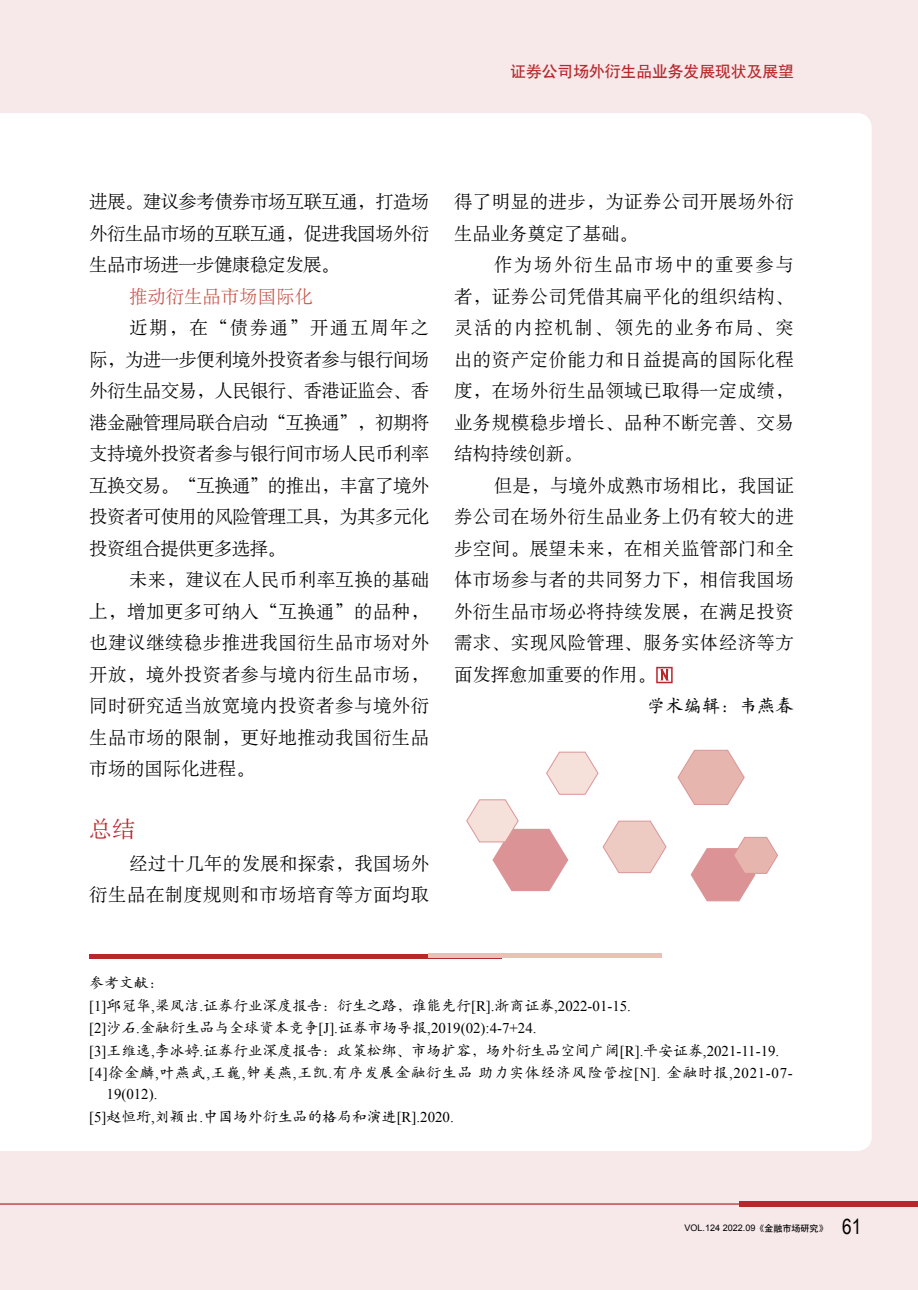
<style>
.page{position:relative;width:918px;height:1290px;background:#f7e9ea}
.page>*{position:absolute;margin:0;border:0;box-sizing:border-box;transform-origin:0 0}
._1级标题{font:22.75px "H Ya 6 gj";color:#b7282d}
.t1{font:21px "Arial Narrow";color:#000}
.正文{font:18.38px/31.5px "H Ya 6 gj";letter-spacing:.03em;color:#000;text-align:justify}
._3级小标题{font:18.38px "H Ya 6 gj";color:#c5564b}
.正文-2{font:18.38px "H Yc 1 gj";color:#000}
.页眉_右上角{font:15.75px "H Yb 1 gj";color:#b7282d}
.参考文献-回行{font:14.88px "H Yc 1 gj";color:#000}
.参考文献-回行-2{font:14.88px/21.7px "H Yc 1 gj";letter-spacing:.045em;color:#000}
.参考文献-回行-3{font:14.88px "Times New Roman";color:#000}
.t2{font:9.1px "Arial";color:#000}
.s1{font-family:"Times New Roman"}
.s2{font-family:"H Yc 1 gj"}
.s3{font-family:"H Yb 1 gj"}
</style>
<div class="page">
<div style="left:0;top:113px;width:871px;height:1038px;background:#fff"></div>
<div style="left:739px;top:1201px;width:179px;height:6px;background:#b7282d"></div>
<hr style="left:0;top:1203px;width:918px;height:1px;background:#b7282d">
<svg style="left:656px;top:667px;width:16px;height:16px"></svg>
<div style="left:89px;top:953px;width:413px;height:5px;background:#b7282d"></div>
<div style="left:428px;top:953px;width:233px;height:5px;background:#ebc1b5"></div>
<svg style="left:690px;top:837px;width:88px;height:65px;background:#eac1c1"></svg>
<svg style="left:466px;top:751px;width:200px;height:141px;background:#f7e7e7"></svg>
<svg style="left:677px;top:749px;width:68px;height:56px;background:#ebc7c2"></svg>
<p class="页眉_右上角" style="left:510px;top:64px;width:285px">证券公司场外衍生品业务发展现状及展望</p>
<p class="正文" style="left:89px;top:186px;width:341px">进展。建议参考债券市场互联互通，打造场外衍生品市场的互联互通，促进我国场外衍生品市场进一步健康稳定发展。</p>
<p class="_3级小标题" style="left:129px;top:287px;width:185px">推动衍生品市场国际化</p>
<p class="正文" style="left:89px;top:312px;width:341px;text-indent:40px">近期，在“债券通”开通五周年之际，为进一步便利境外投资者参与银行间场外衍生品交易，人民银行、香港证监会、香港金融管理局联合启动“互换通”，初期将支持境外投资者参与银行间市场人民币利率互换交易。“互换通”的推出，丰富了境外投资者可使用的风险管理工具，为其多元化投资组合提供更多选择。</p>
<p class="正文" style="left:89px;top:564px;width:341px;text-indent:40px">未来，建议在人民币利率互换的基础上，增加更多可纳入“互换通”的品种，也建议继续稳步推进我国衍生品市场对外开放，境外投资者参与境内衍生品市场，同时研究适当放宽境内投资者参与境外衍生品市场的限制，更好地推动我国衍生品市场的国际化进程。</p>
<p class="_1级标题" style="left:89px;top:818px;width:47px">总结</p>
<p class="正文" style="left:89px;top:847px;width:341px;text-align:right">经过十几年的发展和探索，我国场外<br>衍生品在制度规则和市场培育等方面均取</p>
<p class="正文" style="left:454px;top:186px;width:341px">得了明显的进步，为证券公司开展场外衍生品业务奠定了基础。</p>
<p class="正文" style="left:454px;top:249px;width:341px;text-indent:40px">作为场外衍生品市场中的重要参与者，证券公司凭借其扁平化的组织结构、灵活的内控机制、领先的业务布局、突出的资产定价能力和日益提高的国际化程度，在场外衍生品领域已取得一定成绩，业务规模稳步增长、品种不断完善、交易结构持续创新。</p>
<p class="正文" style="left:454px;top:469px;width:341px;text-indent:40px">但是，与境外成熟市场相比，我国证券公司在场外衍生品业务上仍有较大的进步空间。展望未来，在相关监管部门和全体市场参与者的共同努力下，相信我国场外衍生品市场必将持续发展，在满足投资需求、实现风险管理、服务实体经济等方面发挥愈加重要的作用。</p>
<p class="正文-2" style="left:647px;top:696px;width:148px">学术编辑：韦燕春</p>
<p class="参考文献-回行" style="left:89px;top:975px;width:76px">参考文献：</p>
<p class="参考文献-回行" style="left:89px;top:998px;width:543px"><span class="s1">[1]</span>邱冠华<span class="s1">,</span>梁凤洁<span class="s1">.</span>证券行业深度报告：衍生之路，谁能先行<span class="s1">[R].</span>浙商证券<span class="s1">,2022-01-15.</span></p>
<p class="参考文献-回行-3" style="left:89px;top:1018px;width:449px">[2]<span class="s2">沙石</span>.<span class="s2">金融衍生品与全球资本竞争</span>[J].<span class="s2">证券市场导报</span>,2019(02):4-7+24.</p>
<p class="参考文献-回行" style="left:89px;top:1043px;width:691px"><span class="s1">[3]</span>王维逸<span class="s1">,</span>李冰婷<span class="s1">.</span>证券行业深度报告：政策松绑、市场扩容，场外衍生品空间广阔<span class="s1">[R].</span>平安证券<span class="s1">,2021-11-19.</span></p>
<p class="参考文献-回行-2" style="left:107px;top:1062px;width:687px;text-indent:-17px"><span class="s1">[4]</span>徐金麟<span class="s1">,</span>叶燕武<span class="s1">,</span>王巍<span class="s1">,</span>钟美燕<span class="s1">,</span>王凯<span class="s1">.</span>有序发展金融衍生品助力实体经济风险管控<span class="s1">[N].</span> 金融时报<span class="s1">,2021-07-<br>19(012).</span></p>
<p class="参考文献-回行" style="left:89px;top:1109px;width:366px"><span class="s1">[5]</span>赵恒珩<span class="s1">,</span>刘颖出<span class="s1">.</span>中国场外衍生品的格局和演进<span class="s1">[R].2020.</span></p>
<p class="t2" style="left:684px;top:1222px;width:145px">VOL.124 2022.09<span class="s3">《金融市场研究》</span></p>
<p class="t1" style="left:842px;top:1211px;width:21px">61</p>
</div>
